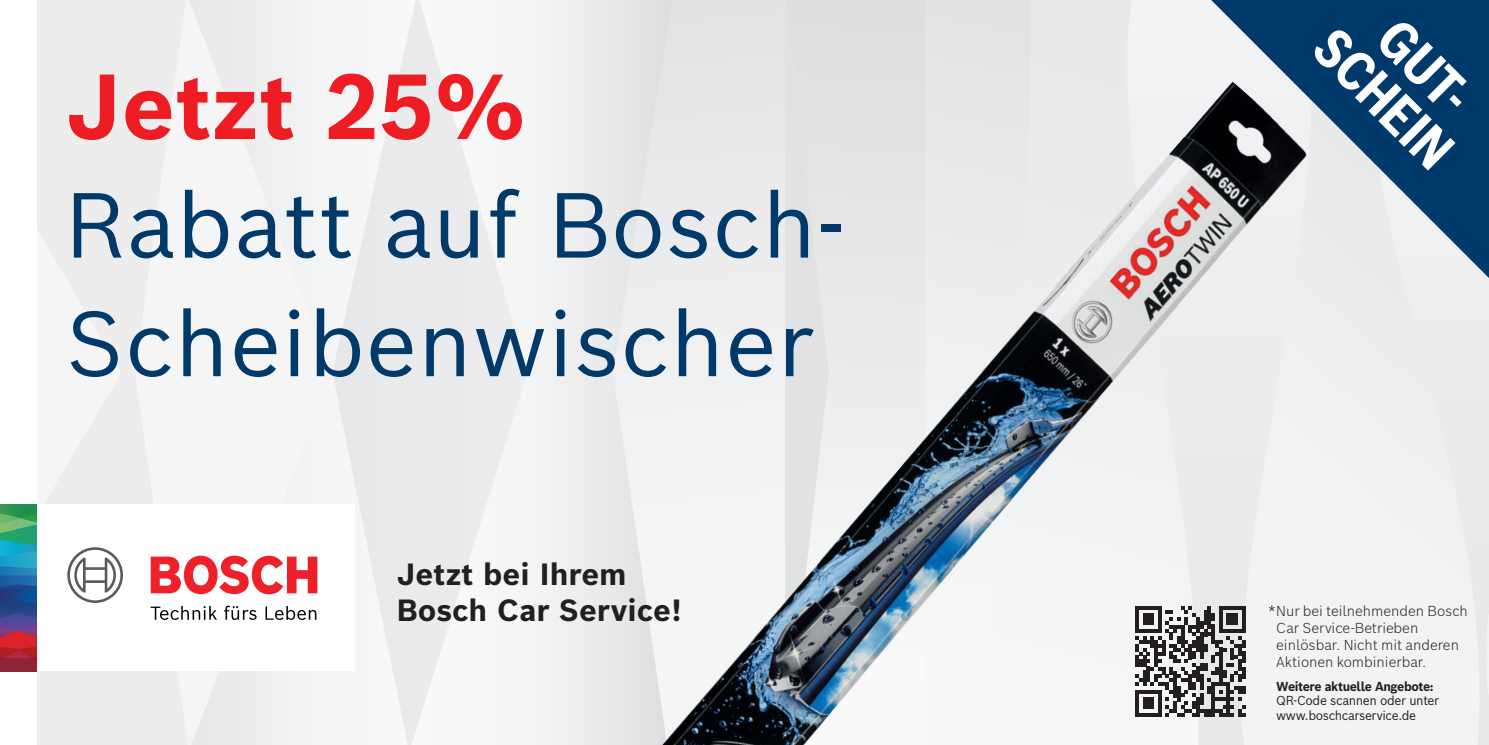
<style>
.page{position:relative;width:1489px;height:745px;background:#fff}
.page>*{position:absolute;margin:0;border:0;box-sizing:border-box;transform-origin:0 0}
.t1{font:90px/118.5px "Bosch Sans";color:#003a6a}
.t2{font:700 90px "Bosch Sans";color:#ee1d23}
.t3{font:700 54.5px/51.5px "Bosch Sans Cond";color:#fff;text-align:center}
.t4{font:700 30px/36px "Bosch Sans";color:#231f20}
.t5{font:300 18.25px "Bosch Sans";color:#231f20}
.t6{font:300 14px/17px "Bosch Sans";color:#231f20}
.t7{font:12.75px/14px "Bosch Sans";letter-spacing:-.03em;color:#231f20;scale:.95 1}
.t8{font:700 12.75px "Bosch Sans";letter-spacing:-.03em;color:#231f20;scale:.95 1}
</style>
<div class="page">
<div style="left:672px;top:0;width:113px;height:81px;background:#e3e4e6"></div>
<svg style="left:332px;top:372px;width:79px;height:372px"></svg>
<svg style="left:411px;top:0;width:261px;height:744px"></svg>
<div style="left:123px;top:0;width:12px;height:744px;background:#ededee"></div>
<svg style="left:332px;top:0;width:84px;height:372px"></svg>
<div style="left:135px;top:0;width:197px;height:744px;background:#f5f5f6"></div>
<div style="left:1320px;top:278px;width:167px;height:466px;background:#f0f1f2"></div>
<svg style="left:1484px;top:612px;width:4px;height:84px"></svg>
<svg style="left:1032px;top:0;width:168px;height:81px"></svg>
<div style="left:786px;top:0;width:139px;height:81px;background:#dedfe1"></div>
<div style="left:925px;top:0;width:107px;height:81px;background:#e2e3e5"></div>
<div style="left:0;top:504px;width:354px;height:166px;background:#fff"></div>
<svg style="left:151px;top:605px;width:66px;height:14px"></svg>
<svg style="left:224px;top:605px;width:32px;height:14px"></svg>
<svg style="left:265px;top:605px;width:51px;height:14px"></svg>
<svg style="left:151px;top:555px;width:166px;height:39px"></svg>
<svg style="left:0;top:0;width:123px;height:744px"></svg>
<svg style="left:1210px;top:0;width:278px;height:278px;background:#4c7494"></svg>
<img style="left:655px;top:81px;width:663px;height:663px">
<h1 class="t2" style="left:65px;top:46px;width:463px">Jetzt 25%</h1>
<h1 class="t1" style="left:65px;top:162px;width:781px">Rabatt auf Bosch-<br>Scheibenwischer</h1>
<h3 class="t4" style="left:396px;top:554px;width:287px">Jetzt bei Ihrem<br>Bosch Car Service!</h3>
<h2 class="t3" style="left:1380px;top:-18px;width:171px;rotate:45deg">GUT-<br>SCHEIN</h2>
<h3 class="t5" style="left:1268px;top:599px;width:9px">*</h3>
<p class="t6" style="left:1276px;top:601px;width:193px">Nur bei teilnehmenden Bosch<br>Car Service-Betrieben einlösbar. Nicht mit anderen<br>Aktionen kombinierbar.</p>
<p class="t8" style="left:1276px;top:677px;width:167px">Weitere aktuelle Angebote:</p>
<p class="t7" style="left:1276px;top:692px;width:173px">QR-Code scannen oder unter www.boschcarservice.de</p>
</div>
